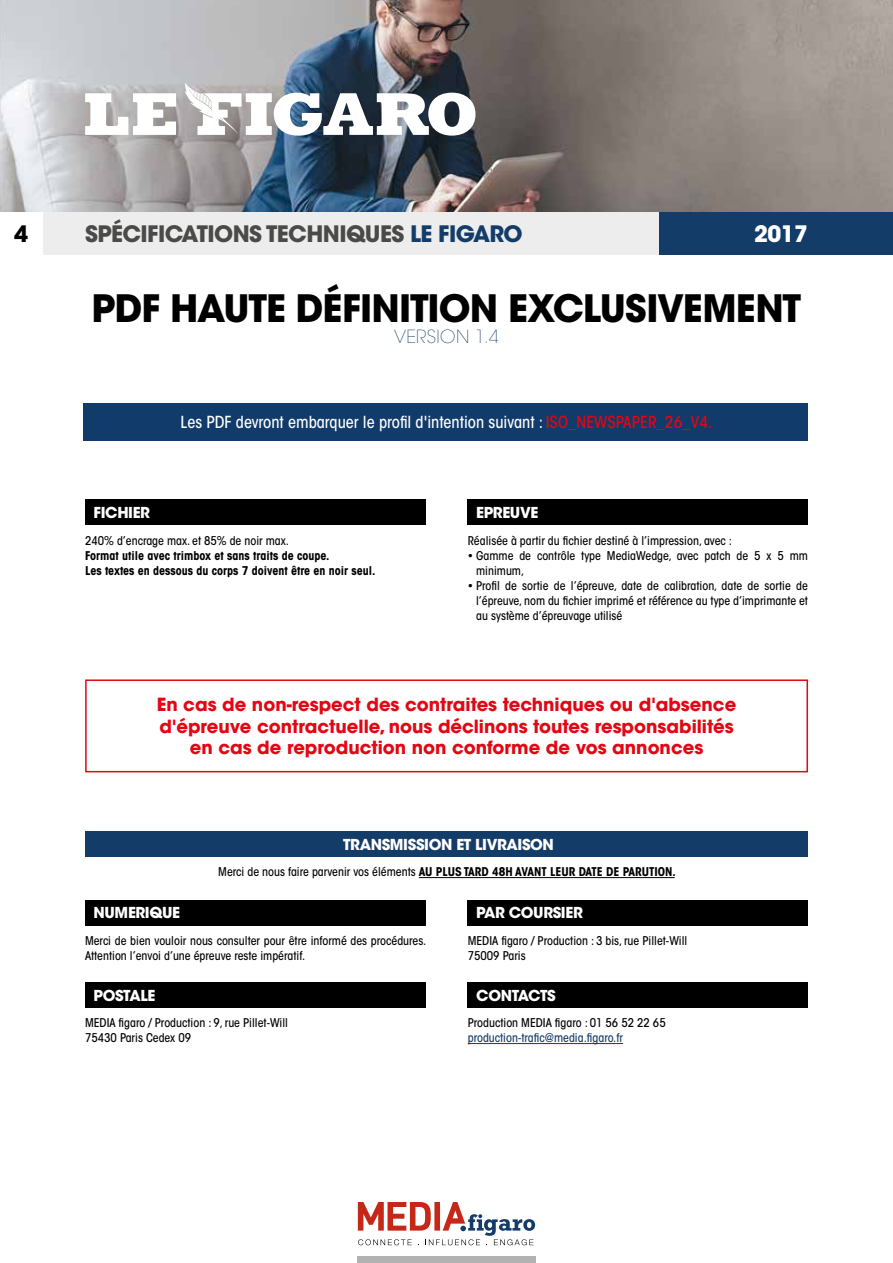
<style>
.page{position:relative;width:893px;height:1263px;background:#fff}
.page>*{position:absolute;margin:0;border:0;box-sizing:border-box;transform-origin:0 0}
.t1{font:700 37.5px "ITC Avant Garde Std";letter-spacing:-.025em;color:#000}
.t2{font:700 22.5px "ITC Avant Garde Std";letter-spacing:-.025em;color:#4a4a49}
.t3{font:700 22.5px "ITC Avant Garde Std";color:#fff}
.t4{font:700 22.5px "ITC Avant Garde Std";color:#000}
.t5{font:700 18px/21.6px "ITC Avant Garde Std";color:#e30613;text-align:center}
.t6{font:200 18px "ITC Avant Garde Std";letter-spacing:.025em;color:#143c68}
.t7{font:500 condensed 16.5px "ITC Avant Garde Std";color:#fff}
.t8{font:700 15px "ITC Avant Garde Std";letter-spacing:-.025em;color:#fff}
.t9{font:500 condensed 12px/15px "ITC Avant Garde Std";color:#000}
.t10{font:700 condensed 12px/15px "ITC Avant Garde Std";color:#000}
.t11{font:500 condensed 12px "ITC Avant Garde Std";color:#143c68}
.s1{color:#143c68}
.s2{color:#e30613}
.s3{font-weight:500}
</style>
<div class="page">
<img style="left:0;top:0;width:893px;height:213px">
<div style="left:0;top:213px;width:659px;height:42px;background:#ededed"></div>
<div style="left:0;top:213px;width:43px;height:42px;background:#fff"></div>
<div style="left:85px;top:500px;width:340px;height:25px;background:#000"></div>
<div style="left:468px;top:500px;width:340px;height:25px;background:#000"></div>
<hr style="left:419px;top:877px;width:256px;height:1px;background:#000">
<hr style="left:468px;top:1043px;width:155px;height:1px;background:#143c68">
<div style="left:85px;top:900px;width:340px;height:26px;background:#000"></div>
<div style="left:85px;top:831px;width:723px;height:26px;background:#143c68"></div>
<div style="left:85px;top:982px;width:340px;height:26px;background:#000"></div>
<div style="left:468px;top:900px;width:340px;height:26px;background:#000"></div>
<div style="left:468px;top:982px;width:340px;height:26px;background:#000"></div>
<div style="left:659px;top:213px;width:234px;height:42px;background:#143c68"></div>
<svg style="left:85px;top:93px;width:91px;height:42px"></svg>
<svg style="left:185px;top:83px;width:290px;height:53px"></svg>
<svg style="left:358px;top:1202px;width:177px;height:43px"></svg>
<div style="left:357px;top:1257px;width:179px;height:6px;background:#b3b2b2"></div>
<div style="left:84px;top:403px;width:724px;height:38px;background:#113b6a"></div>
<div style="left:85px;top:679px;width:723px;height:93px;border:2px solid #e30613"></div>
<h2 class="t4" style="left:14px;top:219px;width:15px">4</h2>
<h2 class="t2" style="left:85px;top:219px;width:439px">SPÉCIFICATIONS TECHNIQUES <span class="s1">LE FIGARO</span></h2>
<h2 class="t3" style="left:754px;top:219px;width:55px">2017</h2>
<h1 class="t1" style="left:92px;top:284px;width:711px">PDF HAUTE DÉFINITION EXCLUSIVEMENT</h1>
<h3 class="t6" style="left:394px;top:326px;width:106px">VERSION 1.4</h3>
<h3 class="t7" style="left:181px;top:412px;width:533px">Les PDF devront embarquer le profil d'intention suivant : <span class="s2">ISO_NEWSPAPER_26_V4.</span></h3>
<p class="t8" style="left:94px;top:503px;width:58px">FICHIER</p>
<p class="t8" style="left:476px;top:503px;width:64px">EPREUVE</p>
<p class="t9" style="left:85px;top:533px;width:206px">240% d’encrage max. et 85% de noir max.</p>
<p class="t10" style="left:85px;top:548px;width:292px">Format utile avec trimbox et sans traits de coupe.<br>Les textes en dessous du corps 7 doivent être en noir seul.</p>
<p class="t9" style="left:468px;top:533px;width:266px">Réalisée à partir du fichier destiné à l’impression, avec :</p>
<p class="t9" style="left:476px;top:548px;width:333px;text-indent:-8px">• Gamme de contrôle type MediaWedge, avec patch de 5 x 5 mm minimum,</p>
<p class="t9" style="left:476px;top:578px;width:333px;text-align:justify;text-indent:-8px">• Profil de sortie de l’épreuve, date de calibration, date de sortie de l’épreuve, nom du fichier imprimé et référence au type d’imprimante et au système d’épreuvage utilisé</p>
<h3 class="t5" style="left:157px;top:693px;width:581px">En cas de non-respect des contraites techniques ou d'absence d'épreuve contractuelle, nous déclinons toutes responsabilités en cas de reproduction non conforme de vos annonces</h3>
<p class="t8" style="left:343px;top:834px;width:212px">TRANSMISSION ET LIVRAISON</p>
<p class="t8" style="left:94px;top:903px;width:88px">NUMERIQUE</p>
<p class="t10" style="left:218px;top:864px;width:459px"><span class="s3">Merci de nous faire parvenir vos éléments</span> AU PLUS TARD 48H AVANT LEUR DATE DE PARUTION.</p>
<p class="t8" style="left:476px;top:903px;width:108px">PAR COURSIER</p>
<p class="t9" style="left:85px;top:933px;width:343px">Merci de bien vouloir nous consulter pour être informé des procédures.<br>Attention l’envoi d’une épreuve reste impératif.</p>
<p class="t9" style="left:468px;top:933px;width:221px">MEDIA figaro / Production : 3 bis, rue Pillet-Will<br>75009 Paris</p>
<p class="t8" style="left:94px;top:985px;width:63px">POSTALE</p>
<p class="t8" style="left:476px;top:985px;width:81px">CONTACTS</p>
<p class="t9" style="left:85px;top:1015px;width:205px">MEDIA figaro / Production : 9, rue Pillet-Will<br>75430 Paris Cedex 09</p>
<p class="t9" style="left:468px;top:1015px;width:199px">Production MEDIA figaro : 01 56 52 22 65</p>
<p class="t11" style="left:468px;top:1031px;width:157px">production-trafic@media.figaro.fr</p>
</div>
